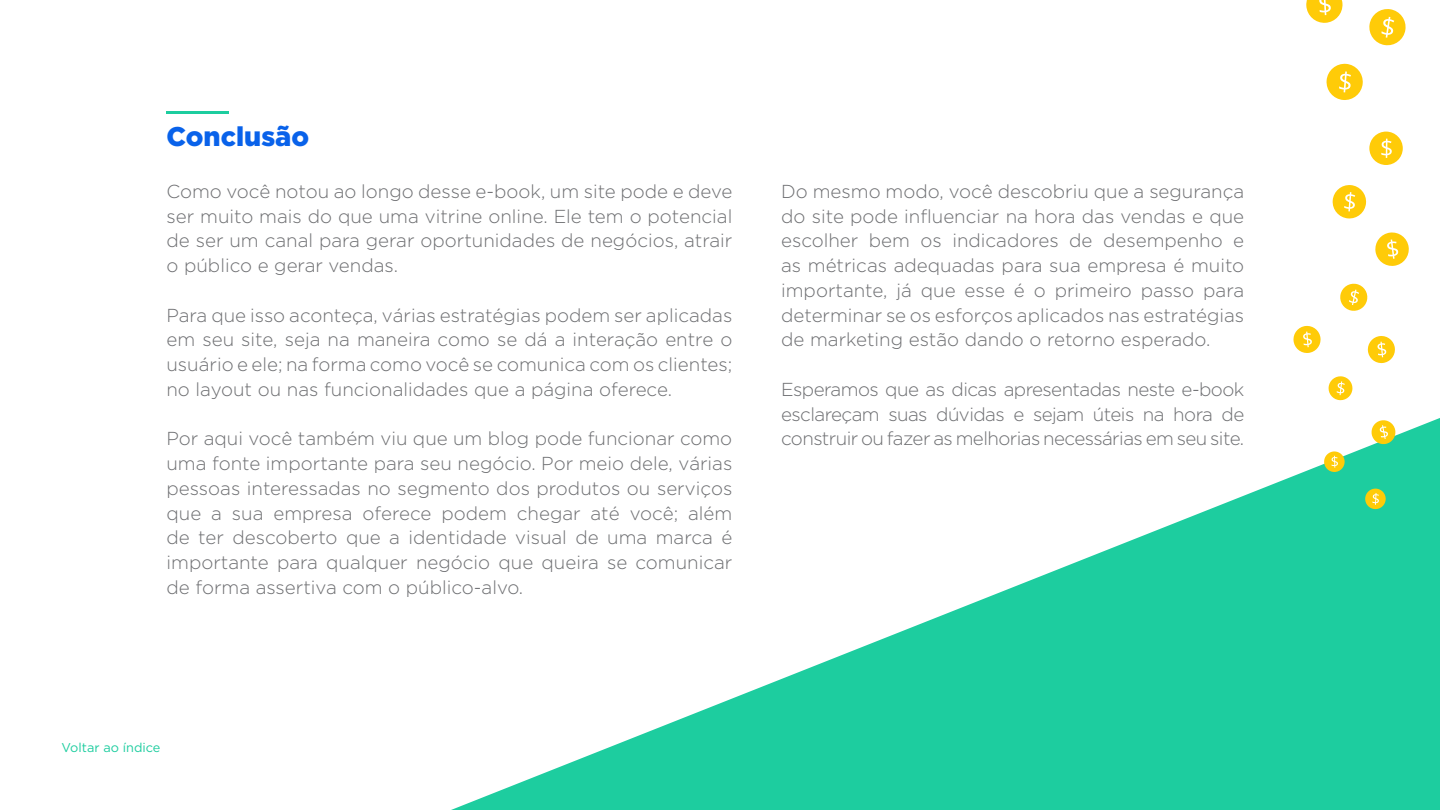
<style>
.page{position:relative;width:1440px;height:810px;background:#fff}
.page>*{position:absolute;margin:0;border:0;box-sizing:border-box;transform-origin:0 0}
.t1{font:900 27px "Gotham HTF";color:#0962ea}
.t2{font:300 18.75px/24.8px "Gotham HTF";color:#6d6e71;text-align:justify}
.t3{font:12.75px "Gotham HTF";color:#1dcd9f}
</style>
<div class="page">
<hr style="left:166px;top:111px;width:64px;height:2px;background:#1dcd9f">
<svg style="left:451px;top:418px;width:989px;height:392px"></svg>
<svg style="left:1332px;top:185px;width:35px;height:34px"></svg>
<svg style="left:1375px;top:232px;width:34px;height:34px"></svg>
<div style="left:1369px;top:131px;width:34px;height:34px;background:#ffcb08;border-radius:50%"></div>
<svg style="left:1381px;top:139px;width:11px;height:19px"></svg>
<svg style="left:1326px;top:63px;width:37px;height:37px"></svg>
<svg style="left:1369px;top:9px;width:37px;height:37px"></svg>
<svg style="left:1306px;top:0;width:37px;height:23px"></svg>
<svg style="left:1340px;top:283px;width:28px;height:28px"></svg>
<svg style="left:1293px;top:325px;width:28px;height:28px"></svg>
<svg style="left:1367px;top:336px;width:28px;height:28px"></svg>
<svg style="left:1328px;top:376px;width:25px;height:25px"></svg>
<div style="left:1324px;top:451px;width:21px;height:21px;background:#ffcb08;border-radius:50%"></div>
<svg style="left:1332px;top:456px;width:6px;height:12px"></svg>
<svg style="left:1365px;top:488px;width:21px;height:21px"></svg>
<svg style="left:1370px;top:419px;width:26px;height:26px"></svg>
<h1 class="t1" style="left:166px;top:120px;width:144px">Conclusão</h1>
<p class="t2" style="left:166px;top:179px;width:567px">Como você notou ao longo desse e-book, um site pode e deve ser muito mais do que uma vitrine online. Ele tem o potencial de ser um canal para gerar oportunidades de negócios, atrair o público e gerar vendas.</p>
<p class="t2" style="left:166px;top:303px;width:567px">Para que isso aconteça, várias estratégias podem ser aplicadas em seu site, seja na maneira como se dá a interação entre o usuário e ele; na forma como você se comunica com os clientes; no layout ou nas funcionalidades que a página oferece.</p>
<p class="t2" style="left:166px;top:426px;width:567px">Por aqui você também viu que um blog pode funcionar como uma fonte importante para seu negócio. Por meio dele, várias pessoas interessadas no segmento dos produtos ou serviços que a sua empresa oferece podem chegar até você; além de ter descoberto que a identidade visual de uma marca é importante para qualquer negócio que queira se comunicar de forma assertiva com o público-alvo.</p>
<p class="t2" style="left:781px;top:179px;width:465px">Do mesmo modo, você descobriu que a segurança do site pode influenciar na hora das vendas e que escolher bem os indicadores de desempenho e as métricas adequadas para sua empresa é muito importante, já que esse é o primeiro passo para determinar se os esforços aplicados nas estratégias de marketing estão dando o retorno esperado.</p>
<p class="t2" style="left:781px;top:377px;width:465px">Esperamos que as dicas apresentadas neste e-book esclareçam suas dúvidas e sejam úteis na hora de construir ou fazer as melhorias necessárias em seu site.</p>
<p class="t3" style="left:62px;top:740px;width:100px">Voltar ao índice</p>
</div>
